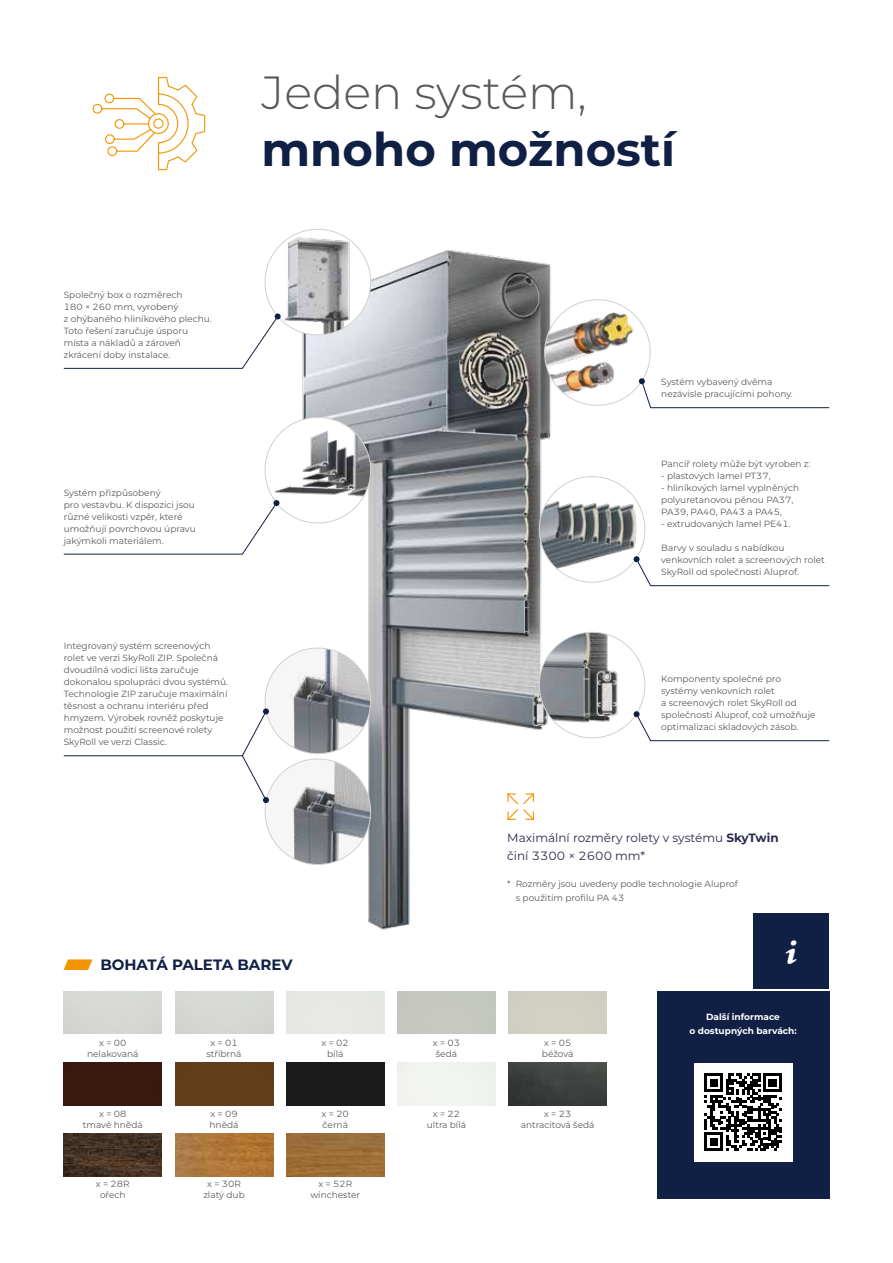
<style>
.page{position:relative;width:893px;height:1263px;background:#fff}
.page>*{position:absolute;margin:0;border:0;box-sizing:border-box;transform-origin:0 0}
.t1{font:700 46.5px "Aluprof Sans";color:#101f44}
.t2{font:300 46.5px "Aluprof Sans";color:#58585a}
.t3{font:700 15px "Aluprof Sans";color:#101f44}
.t4{font:12px/18px "Aluprof Sans";color:#29294e}
.t5{font:9px/12px "Aluprof Sans";color:#58585a}
.t6{font:700 9px/13.5px "Aluprof Sans";color:#fff;text-align:center}
.s1{font-weight:700}
.s2{font-weight:400;color:#f39400}
</style>
<div class="page">
<svg style="left:92px;top:77px;width:114px;height:94px"></svg>
<img style="left:264px;top:234px;width:324px;height:771px">
<div style="left:265px;top:648px;width:106px;height:106px;background:#f6f6f6;border-radius:50%"></div>
<img style="left:280px;top:648px;width:91px;height:106px">
<div style="left:265px;top:229px;width:106px;height:106px;background:#fff;border-radius:50%"></div>
<img style="left:279px;top:235px;width:76px;height:100px">
<img style="left:545px;top:300px;width:95px;height:105px">
<img style="left:266px;top:417px;width:105px;height:106px">
<div style="left:265px;top:759px;width:106px;height:105px;background:#f6f6f6;border-radius:50%"></div>
<img style="left:280px;top:759px;width:91px;height:105px">
<div style="left:539px;top:477px;width:106px;height:105px;background:#fff;border-radius:50%"></div>
<img style="left:539px;top:489px;width:100px;height:93px">
<img style="left:539px;top:632px;width:106px;height:106px;border-radius:53px">
<div style="left:657px;top:991px;width:172px;height:208px;background:#101f44"></div>
<svg style="left:63px;top:313px;width:218px;height:56px"></svg>
<svg style="left:63px;top:500px;width:216px;height:55px"></svg>
<svg style="left:63px;top:708px;width:206px;height:95px"></svg>
<svg style="left:639px;top:378px;width:191px;height:30px"></svg>
<svg style="left:634px;top:556px;width:196px;height:30px"></svg>
<svg style="left:634px;top:711px;width:196px;height:30px"></svg>
<svg style="left:506px;top:792px;width:29px;height:29px"></svg>
<div style="left:753px;top:913px;width:76px;height:76px;background:#101f44"></div>
<div style="left:175px;top:1062px;width:98px;height:43px;background:#613e19"></div>
<div style="left:286px;top:1062px;width:98px;height:43px;background:#1a1a1a"></div>
<img style="left:509px;top:1062px;width:98px;height:43px">
<img style="left:64px;top:1134px;width:98px;height:42px">
<div style="left:286px;top:991px;width:98px;height:43px;background:#e7e8e4"></div>
<div style="left:397px;top:991px;width:99px;height:43px;background:#c5c8c0"></div>
<div style="left:509px;top:991px;width:98px;height:43px;background:#d0d0c3"></div>
<div style="left:64px;top:1062px;width:98px;height:43px;background:#37190e"></div>
<img style="left:175px;top:1134px;width:98px;height:42px">
<img style="left:286px;top:1134px;width:98px;height:42px">
<div style="left:694px;top:1063px;width:98px;height:98px;background:#fff"></div>
<svg style="left:704px;top:1073px;width:78px;height:78px"></svg>
<h1 class="t2" style="left:261px;top:61px;width:327px">Jeden systém,</h1>
<h1 class="t1" style="left:261px;top:116px;width:415px">mnoho možností</h1>
<p class="t5" style="left:64px;top:289px;width:149px">Společný box o rozměrech<br>180 × 260 mm, vyrobený<br>z ohýbaného hliníkového plechu.<br>Toto řešení zaručuje úsporu místa a nákladů a zároveň zkrácení doby instalace.</p>
<p class="t5" style="left:64px;top:486px;width:134px">Systém přizpůsobený<br>pro vestavbu. K dispozici jsou různé velikosti vzpěr, které umožňují povrchovou úpravu jakýmkoli materiálem.</p>
<p class="t5" style="left:64px;top:639px;width:166px">Integrovaný systém screenových rolet ve verzi SkyRoll ZIP. Společná dvoudílná vodicí lišta zaručuje dokonalou spolupráci dvou systémů.<br>Technologie ZIP zaručuje maximální těsnost a ochranu interiéru před hmyzem. Výrobek rovněž poskytuje možnost použití screenové rolety SkyRoll ve verzi Classic.</p>
<p class="t5" style="left:661px;top:375px;width:133px">Systém vybavený dvěma nezávisle pracujícími pohony.</p>
<p class="t5" style="left:661px;top:458px;width:151px">Pancíř rolety může být vyroben z:</p>
<p class="t5" style="left:661px;top:470px;width:111px">- plastových lamel PT37,</p>
<p class="t5" style="left:661px;top:482px;width:140px">- hliníkových lamel vyplněných polyuretanovou pěnou PA37,<br>PA39, PA40, PA43 a PA45,</p>
<p class="t5" style="left:661px;top:518px;width:131px">- extrudovaných lamel PE41.</p>
<p class="t5" style="left:661px;top:542px;width:165px">Barvy v souladu s nabídkou venkovních rolet a screenových rolet<br>SkyRoll od společnosti Aluprof.</p>
<p class="t5" style="left:661px;top:672px;width:156px">Komponenty společné pro systémy venkovních rolet<br>a screenových rolet SkyRoll od společnosti Aluprof, což umožňuje optimalizaci skladových zásob.</p>
<h3 class="t4" style="left:507px;top:829px;width:273px">Maximální rozměry rolety v systému <span class="s1">SkyTwin </span>činí 3300 × 2600 mm*</h3>
<p class="t5" style="left:516px;top:877px;width:224px;line-height:13.5px;text-indent:-9px">* Rozměry jsou uvedeny podle technologie Aluprof s použitím profilu PA 43</p>
<h2 class="t3" style="left:64px;top:953px;width:230px"><span class="s2">⸠</span> BOHATÁ PALETA BAREV</h2>
<p class="t5" style="left:87px;top:1037px;width:53px;line-height:10.8px;text-align:center">x = 00 nelakovaná</p>
<p class="t5" style="left:322px;top:1037px;width:29px;line-height:10.8px;text-align:center">x = 02 bílá</p>
<p class="t5" style="left:433px;top:1037px;width:29px;line-height:10.8px;text-align:center">x = 03 šedá</p>
<p class="t5" style="left:542px;top:1037px;width:33px;line-height:10.8px">x = 05 béžová</p>
<p class="t5" style="left:207px;top:1037px;width:37px;line-height:10.8px;text-align:center">x = 01 stříbrná</p>
<p class="t5" style="left:83px;top:1108px;width:61px;line-height:10.8px;text-align:center">x = 08<br>tmavě hnědá</p>
<p class="t5" style="left:96px;top:1178px;width:35px;line-height:10.8px;text-align:center">x = 28R ořech</p>
<p class="t5" style="left:210px;top:1108px;width:31px;line-height:10.8px">x = 09 hnědá</p>
<p class="t5" style="left:322px;top:1108px;width:29px;line-height:10.8px">x = 20 černá</p>
<p class="t5" style="left:203px;top:1178px;width:43px;line-height:10.8px;text-align:center">x = 30R zlatý dub</p>
<p class="t5" style="left:310px;top:1178px;width:51px;line-height:10.8px;text-align:center">x = 52R winchester</p>
<p class="t5" style="left:427px;top:1108px;width:41px;line-height:10.8px;text-align:center">x = 22 ultra bílá</p>
<p class="t5" style="left:521px;top:1108px;width:75px;line-height:10.8px;text-align:center">x = 23 antracitová šedá</p>
<p class="t6" style="left:689px;top:1010px;width:109px">Další informace<br>o dostupných barvách:</p>
</div>
